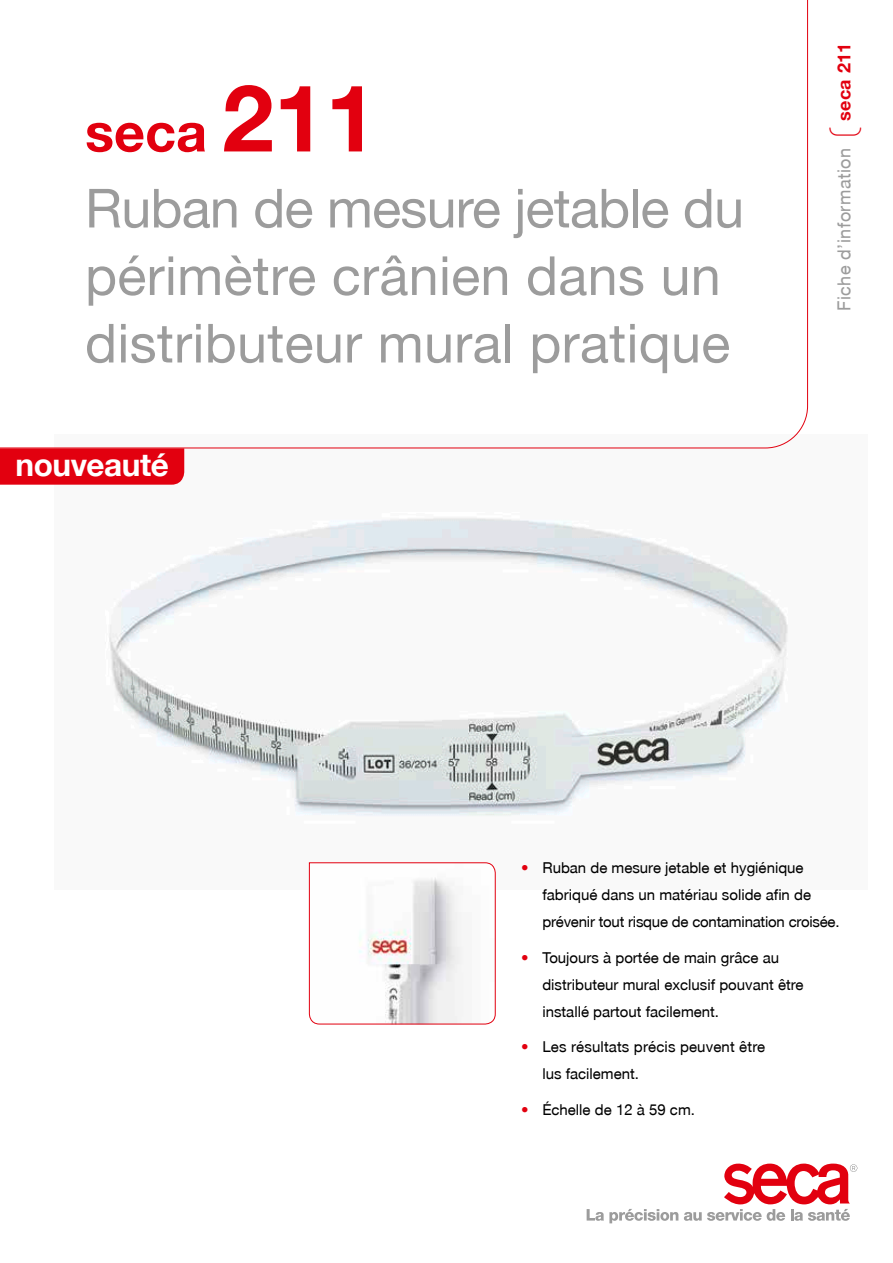
<style>
.page{position:relative;width:893px;height:1263px;background:#fff}
.page>*{position:absolute;margin:0;border:0;box-sizing:border-box;transform-origin:0 0}
.t1{font:54px/67.5px "secaglobal";letter-spacing:.005em;color:#9c9c9c}
.t2{font:54px/76.1px "secaglobal";letter-spacing:-.015em;color:#9c9c9c}
.t3{font:700 31.5px "secaglobal";letter-spacing:-.015em;color:#fff}
.t4{font:18px "secaglobal";letter-spacing:.025em;color:#9c9c9c}
.t5{font:700 18px "secaglobal";letter-spacing:.025em;color:#e2000f}
.t6{font:15px/27px "secaglobal";color:#000}
.s1{font-weight:700;color:#e2000f}
.s2{font-weight:700;font-size:93px;color:#e2000f}
.s3{color:#e2000f}
</style>
<div class="page">
<img style="left:105px;top:449px;width:683px;height:440px">
<svg style="left:0;top:0;width:808px;height:449px"></svg>
<svg style="left:309px;top:862px;width:187px;height:163px"></svg>
<svg style="left:587px;top:1209px;width:91px;height:14px"></svg>
<svg style="left:684px;top:1163px;width:173px;height:58px"></svg>
<div style="left:0;top:448px;width:184px;height:37px;background:#e2000f"></div>
<h1 class="t2" style="left:85px;top:95px;width:661px"><span class="s1">seca</span> <span class="s2">211<br></span>Ruban de mesure jetable du</h1>
<h1 class="t1" style="left:85px;top:243px;width:647px">périmètre crânien dans un distributeur mural pratique</h1>
<h2 class="t3" style="left:15px;top:447px;width:155px">nouveauté</h2>
<p class="t5" style="left:834px;top:121px;width:80px;rotate:-90deg">seca 211</p>
<p class="t4" style="left:834px;top:311px;width:165px;rotate:-90deg">Fiche d’information</p>
<p class="t6" style="left:542px;top:854px;width:299px;text-indent:-21px"><span class="s3">•</span> Ruban de mesure jetable et hygiénique fabriqué dans un matériau solide afin de prévenir tout risque de contamination croisée.</p>
<p class="t6" style="left:542px;top:944px;width:263px;text-indent:-21px"><span class="s3">•</span> Toujours à portée de main grâce au distributeur mural exclusif pouvant être installé partout facilement.</p>
<p class="t6" style="left:542px;top:1033px;width:224px;text-indent:-21px"><span class="s3">•</span> Les résultats précis peuvent être lus facilement.</p>
<p class="t6" style="left:521px;top:1096px;width:175px"><span class="s3">•</span> Échelle de 12 à 59 cm.</p>
</div>
